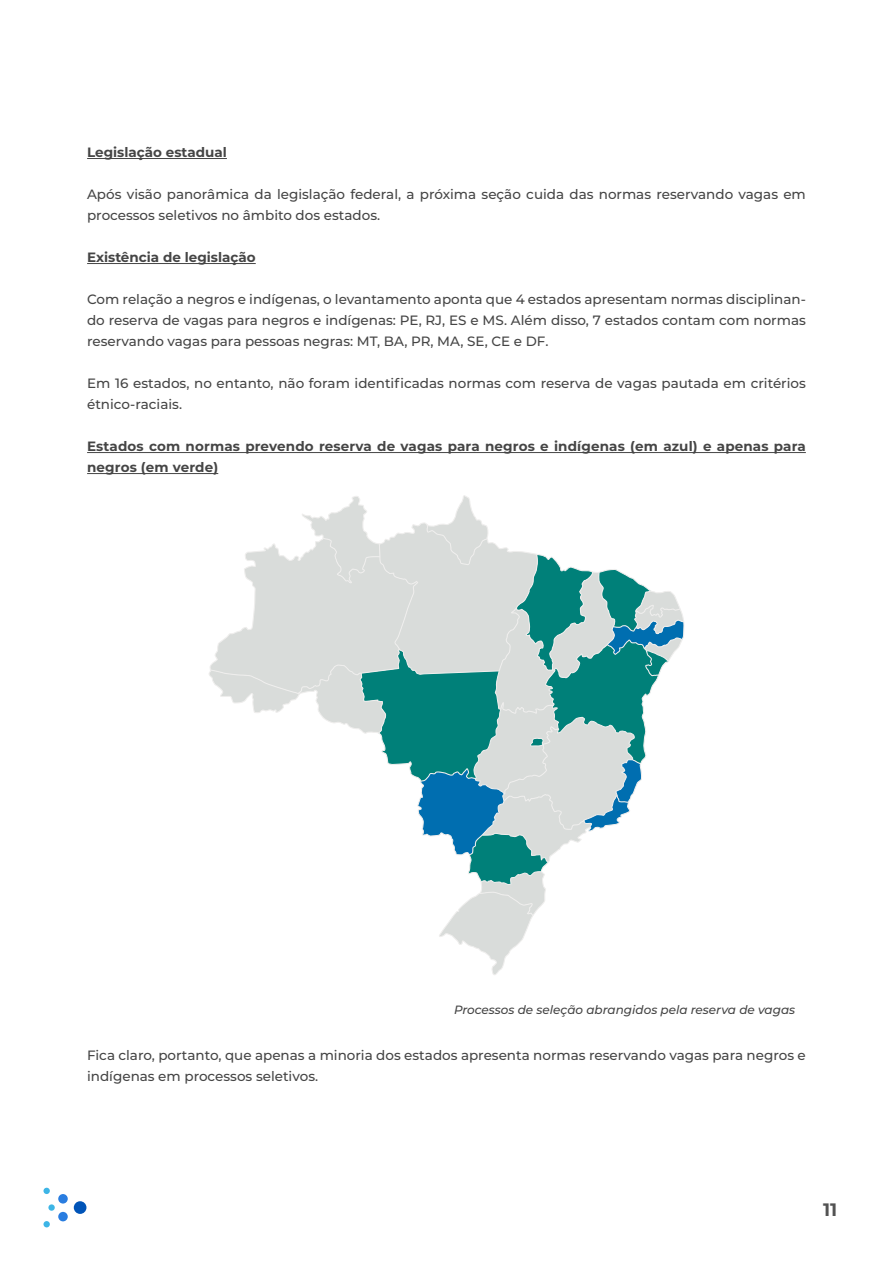
<style>
.page{position:relative;width:893px;height:1263px;background:#fff}
.page>*{position:absolute;margin:0;border:0;box-sizing:border-box;transform-origin:0 0}
.t1{font:700 18px "Montserrat";color:#535353}
.t2{font:500 13.5px/21px "Montserrat";color:#454545}
.t3{font:700 13.5px/21px "Montserrat";letter-spacing:.01em;color:#454545}
.t4{font:italic 500 12px "Montserrat";color:#454545}
</style>
<div class="page">
<div style="left:74px;top:1201px;width:12px;height:13px;background:#0054b8;border-radius:50%"></div>
<div style="left:43px;top:1188px;width:7px;height:6px;background:#3db5e6;border-radius:50%"></div>
<div style="left:43px;top:1221px;width:7px;height:6px;background:#3db5e6;border-radius:50%"></div>
<svg style="left:48px;top:1204px;width:7px;height:7px"></svg>
<div style="left:58px;top:1194px;width:10px;height:9px;background:#297de0;border-radius:50%"></div>
<div style="left:58px;top:1212px;width:10px;height:9px;background:#297de0;border-radius:50%"></div>
<hr style="left:87px;top:158px;width:140px;height:1px;background:#454545">
<hr style="left:87px;top:263px;width:169px;height:1px;background:#454545">
<hr style="left:87px;top:452px;width:719px;height:1px;background:#454545">
<hr style="left:87px;top:473px;width:131px;height:1px;background:#454545">
<svg style="left:209px;top:495px;width:475px;height:480px"></svg>
<p class="t3" style="left:87px;top:141px;width:141px">Legislação estadual</p>
<p class="t2" style="left:87px;top:183px;width:720px">Após visão panorâmica da legislação federal, a próxima seção cuida das normas reservando vagas em processos seletivos no âmbito dos estados.</p>
<p class="t3" style="left:87px;top:246px;width:170px">Existência de legislação</p>
<p class="t2" style="left:87px;top:288px;width:720px;text-align:justify">Com relação a negros e indígenas, o levantamento aponta que 4 estados apresentam normas disciplinan&shy;do reserva de vagas para negros e indígenas: PE, RJ, ES e MS. Além disso, 7 estados contam com normas reservando vagas para pessoas negras: MT, BA, PR, MA, SE, CE e DF.</p>
<p class="t2" style="left:87px;top:372px;width:720px">Em 16 estados, no entanto, não foram identificadas normas com reserva de vagas pautada em critérios étnico-raciais.</p>
<p class="t3" style="left:87px;top:435px;width:720px">Estados com normas prevendo reserva de vagas para negros e indígenas (em azul) e apenas para negros (em verde)</p>
<p class="t4" style="left:454px;top:1001px;width:343px">Processos de seleção abrangidos pela reserva de vagas</p>
<p class="t2" style="left:87px;top:1044px;width:720px">Fica claro, portanto, que apenas a minoria dos estados apresenta normas reservando vagas para negros e indígenas em processos seletivos.</p>
<h1 class="t1" style="left:823px;top:1196px;width:16px">11</h1>
</div>
